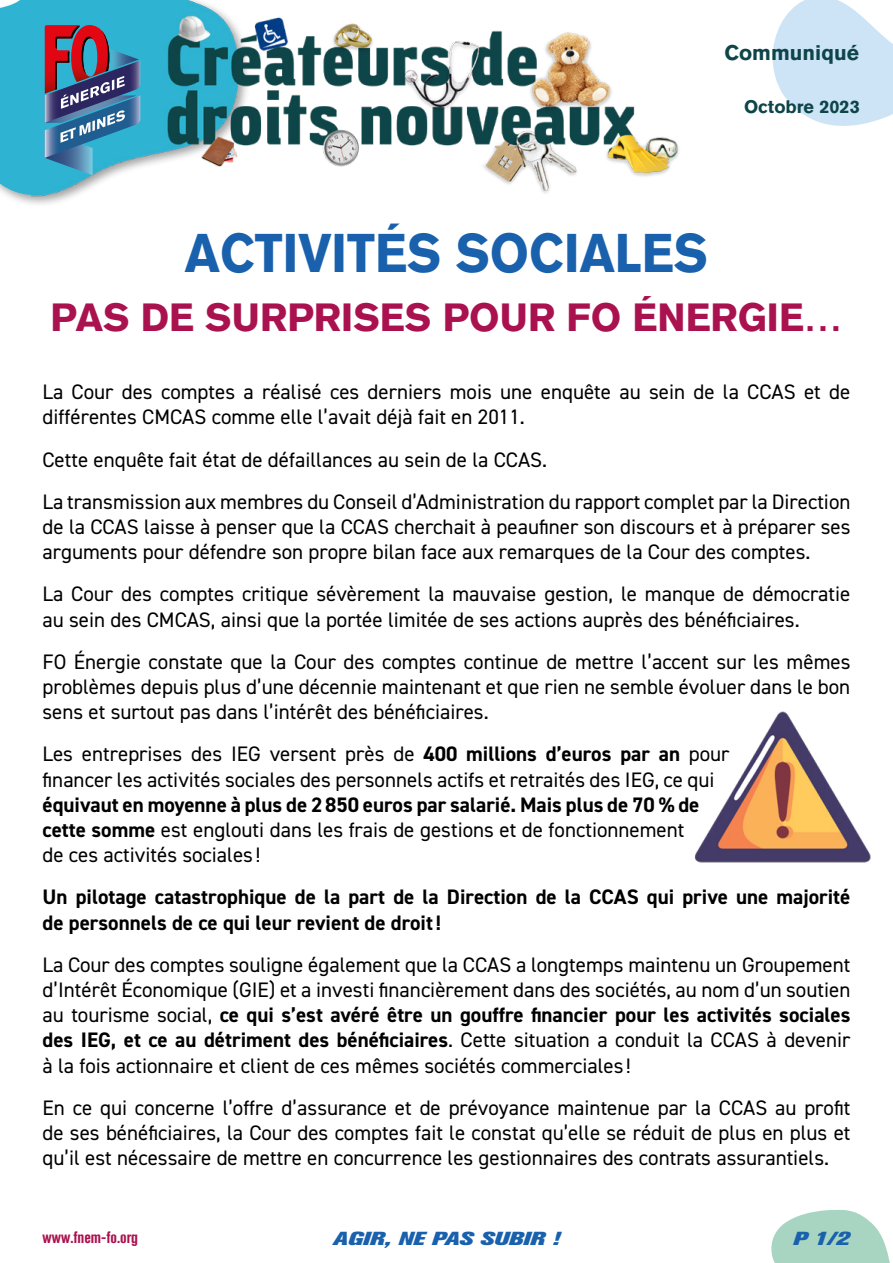
<style>
.page{position:relative;width:893px;height:1263px;background:#fff}
.page>*{position:absolute;margin:0;border:0;box-sizing:border-box;transform-origin:0 0}
.t1{font:700 54px "Akzidenz Grotesk BQ";color:#1961ac;scale:.92 1}
.t2{font:700 39px "Akzidenz Grotesk BQ";color:#aa124f}
.t3{font:21px/25.2px "DIN2014";color:#000;text-align:justify}
.t4{font:700 21px/25.2px "DIN2014";color:#000}
.t5{font:700 21px "Akzidenz Grotesk BQ";color:#0e4548}
.t6{font:italic 800 18.75px "Akzidenz Grotesk Pro";color:#1961ac;scale:1.4 1}
.t7{font:700 18px "Akzidenz Grotesk BQ";color:#0e4548}
.t8{font:700 condensed 16.5px "Akzidenz Grotesk Pro";color:#aa124f}
.s1{font-weight:700}
</style>
<div class="page">
<svg style="left:771px;top:1210px;width:119px;height:53px"></svg>
<div style="left:0;top:0;width:251px;height:208px;background:#000;opacity:.37"></div>
<div style="left:0;top:0;width:32px;height:198px;background:#2eb3d2"></div>
<svg style="left:772px;top:0;width:121px;height:126px"></svg>
<img style="left:32px;top:0;width:647px;height:199px">
<svg style="left:44px;top:25px;width:96px;height:150px;background:#5d7595"></svg>
<img style="left:695px;top:711px;width:176px;height:152px">
<p class="t5" style="left:724px;top:41px;width:136px">Communiqué</p>
<p class="t7" style="left:744px;top:97px;width:117px">Octobre 2023</p>
<p class="t1" style="left:185px;top:221px;width:570px">ACTIVITÉS SOCIALES</p>
<p class="t2" style="left:50px;top:295px;width:794px">PAS DE SURPRISES POUR FO ÉNERGIE…</p>
<p class="t3" style="left:43px;top:379px;width:809px">La Cour des comptes a réalisé ces derniers mois une enquête au sein de la CCAS et de différentes CMCAS comme elle l’avait déjà fait en 2011.</p>
<p class="t3" style="left:43px;top:446px;width:506px">Cette enquête fait état de défaillances au sein de la CCAS.</p>
<p class="t3" style="left:43px;top:488px;width:809px">La transmission aux membres du Conseil d’Administration du rapport complet par la Direction de la CCAS laisse à penser que la CCAS cherchait à peaufiner son discours et à préparer ses arguments pour défendre son propre bilan face aux remarques de la Cour des comptes.</p>
<p class="t3" style="left:43px;top:581px;width:809px">La Cour des comptes critique sévèrement la mauvaise gestion, le manque de démocratie au sein des CMCAS, ainsi que la portée limitée de ses actions auprès des bénéficiaires.</p>
<p class="t3" style="left:43px;top:648px;width:809px">FO Énergie constate que la Cour des comptes continue de mettre l’accent sur les mêmes problèmes depuis plus d’une décennie maintenant et que rien ne semble évoluer dans le bon sens et surtout pas dans l’intérêt des bénéficiaires.</p>
<p class="t3" style="left:43px;top:741px;width:689px;text-align:left">Les entreprises des IEG versent près de <span class="s1">400 millions d’euros par an</span> pour financer les activités sociales des personnels actifs et retraités des IEG, ce qui <span class="s1">équivaut en moyenne à plus de 2850 euros par salarié. Mais plus de 70 % de cette somme</span> est englouti dans les frais de gestions et de fonctionnement<br>de ces activités sociales !</p>
<p class="t4" style="left:43px;top:884px;width:809px">Un pilotage catastrophique de la part de la Direction de la CCAS qui prive une majorité de personnels de ce qui leur revient de droit!</p>
<p class="t3" style="left:43px;top:951px;width:809px">La Cour des comptes souligne également que la CCAS a longtemps maintenu un Groupement d’Intérêt Économique (GIE) et a investi financièrement dans des sociétés, au nom d’un soutien au tourisme social, <span class="s1">ce qui s’est avéré être un gouffre financier pour les activités sociales des IEG, et ce au détriment des bénéficiaires</span>. Cette situation a conduit la CCAS à devenir à la fois actionnaire et client de ces mêmes sociétés commerciales !</p>
<p class="t3" style="left:43px;top:1094px;width:809px">En ce qui concerne l’offre d’assurance et de prévoyance maintenue par la CCAS au profit de ses bénéficiaires, la Cour des comptes fait le constat qu’elle se réduit de plus en plus et qu’il est nécessaire de mettre en concurrence les gestionnaires des contrats assurantiels.</p>
<p class="t8" style="left:43px;top:1227px;width:97px">www.fnem-fo.org</p>
<p class="t6" style="left:333px;top:1226px;width:163px">AGIR, NE PAS SUBIR !</p>
<p class="t6" style="left:793px;top:1226px;width:42px">P 1/2</p>
</div>
